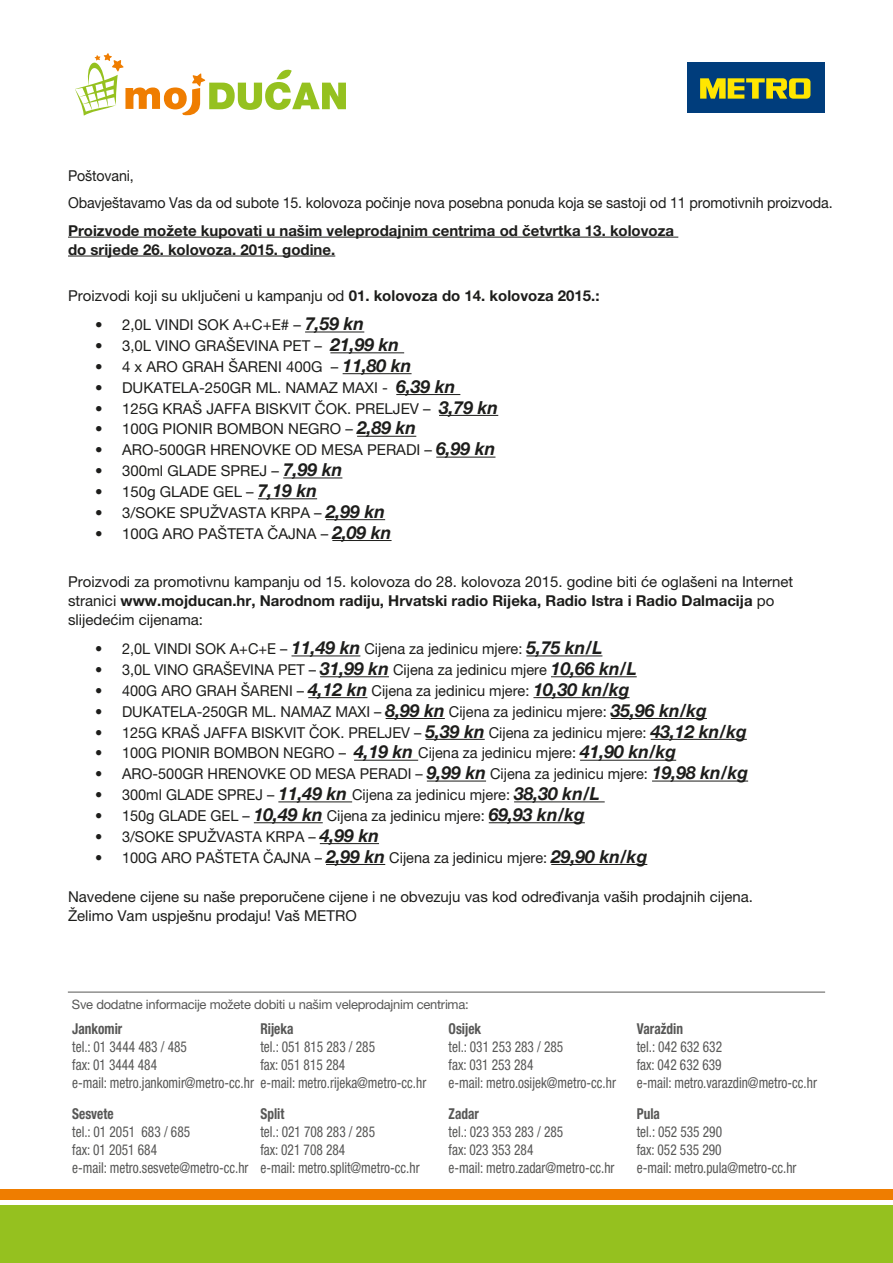
<style>
.page{position:relative;width:893px;height:1263px;background:#fff}
.page>*{position:absolute;margin:0;border:0;box-sizing:border-box;transform-origin:0 0}
.t1{font:15px/18.9px "Helvetica Neue LT Pro";color:#1d1d1b}
.t2{font:condensed 15px/18px "Helvetica Neue LT Pro";color:#575756;scale:.89 1}
.t3{font:15px/27.5px "Helvetica Neue LT Pro";color:#1d1d1b;scale:.95 1}
.t4{font:700 15px/18.9px "Helvetica Neue LT Pro";color:#1d1d1b}
.t5{font:700 condensed 15px "Helvetica Neue LT Pro";color:#575756;scale:.89 1}
.t6{font:12.9px "Helvetica Neue LT Pro";letter-spacing:-.02em;color:#575756}
.s1{font-weight:700}
.s2{font-weight:700;font-style:italic;font-size:18px}
</style>
<div class="page">
<hr style="left:68px;top:992px;width:757px;height:1px;background:#575756">
<div style="left:688px;top:62px;width:137px;height:51px;background:#003d7c"></div>
<svg style="left:700px;top:78px;width:110px;height:21px"></svg>
<div style="left:0;top:1189px;width:893px;height:11px;background:#ef7d00"></div>
<div style="left:0;top:1205px;width:893px;height:58px;background:#95c11f"></div>
<svg style="left:75px;top:53px;width:271px;height:63px"></svg>
<hr style="left:68px;top:237px;width:610px;height:1px;background:#1d1d1b">
<hr style="left:68px;top:256px;width:267px;height:1px;background:#1d1d1b">
<hr style="left:305px;top:332px;width:59px;height:1px;background:#1d1d1b">
<hr style="left:330px;top:352px;width:74px;height:1px;background:#1d1d1b">
<hr style="left:343px;top:373px;width:69px;height:1px;background:#1d1d1b">
<hr style="left:396px;top:394px;width:64px;height:1px;background:#1d1d1b">
<hr style="left:439px;top:415px;width:59px;height:1px;background:#1d1d1b">
<hr style="left:357px;top:436px;width:59px;height:1px;background:#1d1d1b">
<hr style="left:436px;top:457px;width:59px;height:1px;background:#1d1d1b">
<hr style="left:283px;top:477px;width:59px;height:1px;background:#1d1d1b">
<hr style="left:258px;top:498px;width:59px;height:1px;background:#1d1d1b">
<hr style="left:326px;top:519px;width:59px;height:1px;background:#1d1d1b">
<hr style="left:332px;top:540px;width:60px;height:1px;background:#1d1d1b">
<hr style="left:291px;top:655px;width:69px;height:1px;background:#1d1d1b">
<hr style="left:526px;top:655px;width:76px;height:1px;background:#1d1d1b">
<hr style="left:320px;top:676px;width:69px;height:1px;background:#1d1d1b">
<hr style="left:551px;top:676px;width:86px;height:1px;background:#1d1d1b">
<hr style="left:308px;top:697px;width:59px;height:1px;background:#1d1d1b">
<hr style="left:533px;top:697px;width:96px;height:1px;background:#1d1d1b">
<hr style="left:386px;top:718px;width:59px;height:1px;background:#1d1d1b">
<hr style="left:611px;top:718px;width:96px;height:1px;background:#1d1d1b">
<hr style="left:425px;top:739px;width:60px;height:1px;background:#1d1d1b">
<hr style="left:651px;top:739px;width:96px;height:1px;background:#1d1d1b">
<hr style="left:354px;top:760px;width:64px;height:1px;background:#1d1d1b">
<hr style="left:580px;top:760px;width:96px;height:1px;background:#1d1d1b">
<hr style="left:427px;top:781px;width:59px;height:1px;background:#1d1d1b">
<hr style="left:652px;top:781px;width:96px;height:1px;background:#1d1d1b">
<hr style="left:278px;top:801px;width:74px;height:1px;background:#1d1d1b">
<hr style="left:514px;top:801px;width:91px;height:1px;background:#1d1d1b">
<hr style="left:254px;top:822px;width:69px;height:1px;background:#1d1d1b">
<hr style="left:489px;top:822px;width:96px;height:1px;background:#1d1d1b">
<hr style="left:320px;top:843px;width:59px;height:1px;background:#1d1d1b">
<hr style="left:326px;top:864px;width:59px;height:1px;background:#1d1d1b">
<hr style="left:551px;top:864px;width:96px;height:1px;background:#1d1d1b">
<p class="t3" style="left:68px;top:162px;width:806px">Poštovani,<br>Obavještavamo Vas da od subote 15. kolovoza počinje nova posebna ponuda koja se sastoji od 11 promotivnih proizvoda.</p>
<p class="t4" style="left:68px;top:220px;width:608px">Proizvode možete kupovati u našim veleprodajnim centrima od četvrtka 13. kolovoza do srijede 26. kolovoza. 2015. godine.</p>
<p class="t1" style="left:68px;top:286px;width:533px">Proizvodi koji su uključeni u kampanju od <span class="s1">01. kolovoza do 14. kolovoza 2015.:</span></p>
<p class="t1" style="left:95px;top:315px;width:271px">• 2,0L VINDI SOK A+C+E# – <span class="s2">7,59 kn</span></p>
<p class="t1" style="left:95px;top:336px;width:306px">• 3,0L VINO GRAŠEVINA PET – <span class="s2">21,99 kn</span></p>
<p class="t1" style="left:95px;top:357px;width:318px">• 4 x ARO GRAH ŠARENI 400G – <span class="s2">11,80 kn</span></p>
<p class="t1" style="left:95px;top:378px;width:362px">• DUKATELA-250GR ML. NAMAZ MAXI - <span class="s2">6,39 kn</span></p>
<p class="t1" style="left:95px;top:399px;width:405px">• 125G KRAŠ JAFFA BISKVIT ČOK. PRELJEV – <span class="s2">3,79 kn</span></p>
<p class="t1" style="left:95px;top:419px;width:323px">• 100G PIONIR BOMBON NEGRO – <span class="s2">2,89 kn</span></p>
<p class="t1" style="left:95px;top:440px;width:402px">• ARO-500GR HRENOVKE OD MESA PERADI – <span class="s2">6,99 kn</span></p>
<p class="t1" style="left:95px;top:461px;width:249px">• 300ml GLADE SPREJ – <span class="s2">7,99 kn</span></p>
<p class="t1" style="left:95px;top:482px;width:224px">• 150g GLADE GEL – <span class="s2">7,19 kn</span></p>
<p class="t1" style="left:95px;top:503px;width:292px">• 3/SOKE SPUŽVASTA KRPA – <span class="s2">2,99 kn</span></p>
<p class="t1" style="left:95px;top:524px;width:298px">• 100G ARO PAŠTETA ČAJNA – <span class="s2">2,09 kn</span></p>
<p class="t1" style="left:68px;top:572px;width:727px">Proizvodi za promotivnu kampanju od 15. kolovoza do 28. kolovoza 2015. godine biti će oglašeni na Internet stranici <span class="s1">www.mojducan.hr, Narodnom radiju, Hrvatski radio Rijeka, Radio Istra i Radio Dalmacija</span> po slijedećim cijenama:</p>
<p class="t1" style="left:95px;top:639px;width:509px">• 2,0L VINDI SOK A+C+E – <span class="s2">11,49 kn</span> Cijena za jedinicu mjere: <span class="s2">5,75 kn/L</span></p>
<p class="t1" style="left:95px;top:660px;width:543px">• 3,0L VINO GRAŠEVINA PET – <span class="s2">31,99 kn</span> Cijena za jedinicu mjere <span class="s2">10,66 kn/L</span></p>
<p class="t1" style="left:95px;top:681px;width:536px">• 400G ARO GRAH ŠARENI – <span class="s2">4,12 kn</span> Cijena za jedinicu mjere: <span class="s2">10,30 kn/kg</span></p>
<p class="t1" style="left:95px;top:702px;width:613px">• DUKATELA-250GR ML. NAMAZ MAXI – <span class="s2">8,99 kn</span> Cijena za jedinicu mjere: <span class="s2">35,96 kn/kg</span></p>
<p class="t1" style="left:95px;top:722px;width:653px">• 125G KRAŠ JAFFA BISKVIT ČOK. PRELJEV – <span class="s2">5,39 kn</span> Cijena za jedinicu mjere: <span class="s2">43,12 kn/kg</span></p>
<p class="t1" style="left:95px;top:743px;width:583px">• 100G PIONIR BOMBON NEGRO – <span class="s2">4,19 kn</span> Cijena za jedinicu mjere: <span class="s2">41,90 kn/kg</span></p>
<p class="t1" style="left:95px;top:764px;width:655px">• ARO-500GR HRENOVKE OD MESA PERADI – <span class="s2">9,99 kn</span> Cijena za jedinicu mjere: <span class="s2">19,98 kn/kg</span></p>
<p class="t1" style="left:95px;top:785px;width:506px">• 300ml GLADE SPREJ – <span class="s2">11,49 kn</span> Cijena za jedinicu mjere: <span class="s2">38,30 kn/L</span></p>
<p class="t1" style="left:95px;top:806px;width:491px">• 150g GLADE GEL – <span class="s2">10,49 kn</span> Cijena za jedinicu mjere: <span class="s2">69,93 kn/kg</span></p>
<p class="t1" style="left:95px;top:827px;width:285px">• 3/SOKE SPUŽVASTA KRPA – <span class="s2">4,99 kn</span></p>
<p class="t1" style="left:95px;top:848px;width:554px">• 100G ARO PAŠTETA ČAJNA – <span class="s2">2,99 kn</span> Cijena za jedinicu mjere: <span class="s2">29,90 kn/kg</span></p>
<p class="t1" style="left:68px;top:887px;width:686px">Navedene cijene su naše preporučene cijene i ne obvezuju vas kod određivanja vaših prodajnih cijena.<br>Želimo Vam uspješnu prodaju! Vaš METRO</p>
<p class="t6" style="left:72px;top:996px;width:398px">Sve dodatne informacije možete dobiti u našim veleprodajnim centrima:</p>
<p class="t5" style="left:72px;top:1019px;width:58px">Jankomir</p>
<p class="t2" style="left:72px;top:1037px;width:399px">tel.: 01 3444 483 / 485<br>fax: 01 3444 484<br>e-mail: metro.jankomir@metro-cc.hr e-mail: metro.rijeka@metro-cc.hr</p>
<p class="t5" style="left:72px;top:1104px;width:48px">Sesvete</p>
<p class="t2" style="left:72px;top:1122px;width:199px">tel.: 01 2051 683 / 685<br>fax: 01 2051 684<br>e-mail: metro.sesvete@metro-cc.hr</p>
<p class="t5" style="left:449px;top:1019px;width:38px">Osijek</p>
<p class="t2" style="left:449px;top:1037px;width:189px">tel.: 031 253 283 / 285<br>fax: 031 253 284<br>e-mail: metro.osijek@metro-cc.hr</p>
<p class="t5" style="left:449px;top:1104px;width:36px">Zadar</p>
<p class="t2" style="left:449px;top:1122px;width:188px">tel.: 023 353 283 / 285<br>fax: 023 353 284<br>e-mail: metro.zadar@metro-cc.hr</p>
<p class="t5" style="left:260px;top:1019px;width:39px">Rijeka</p>
<p class="t2" style="left:260px;top:1037px;width:130px">tel.: 051 815 283 / 285 fax: 051 815 284</p>
<p class="t5" style="left:260px;top:1104px;width:28px">Split</p>
<p class="t2" style="left:260px;top:1122px;width:180px">tel.: 021 708 283 / 285<br>fax: 021 708 284<br>e-mail: metro.split@metro-cc.hr</p>
<p class="t5" style="left:637px;top:1019px;width:53px">Varaždin</p>
<p class="t2" style="left:637px;top:1037px;width:204px">tel.: 042 632 632<br>fax: 042 632 639<br>e-mail: metro.varazdin@metro-cc.hr</p>
<p class="t5" style="left:637px;top:1104px;width:28px">Pula</p>
<p class="t2" style="left:637px;top:1122px;width:181px">tel.: 052 535 290<br>fax: 052 535 290<br>e-mail: metro.pula@metro-cc.hr</p>
</div>
